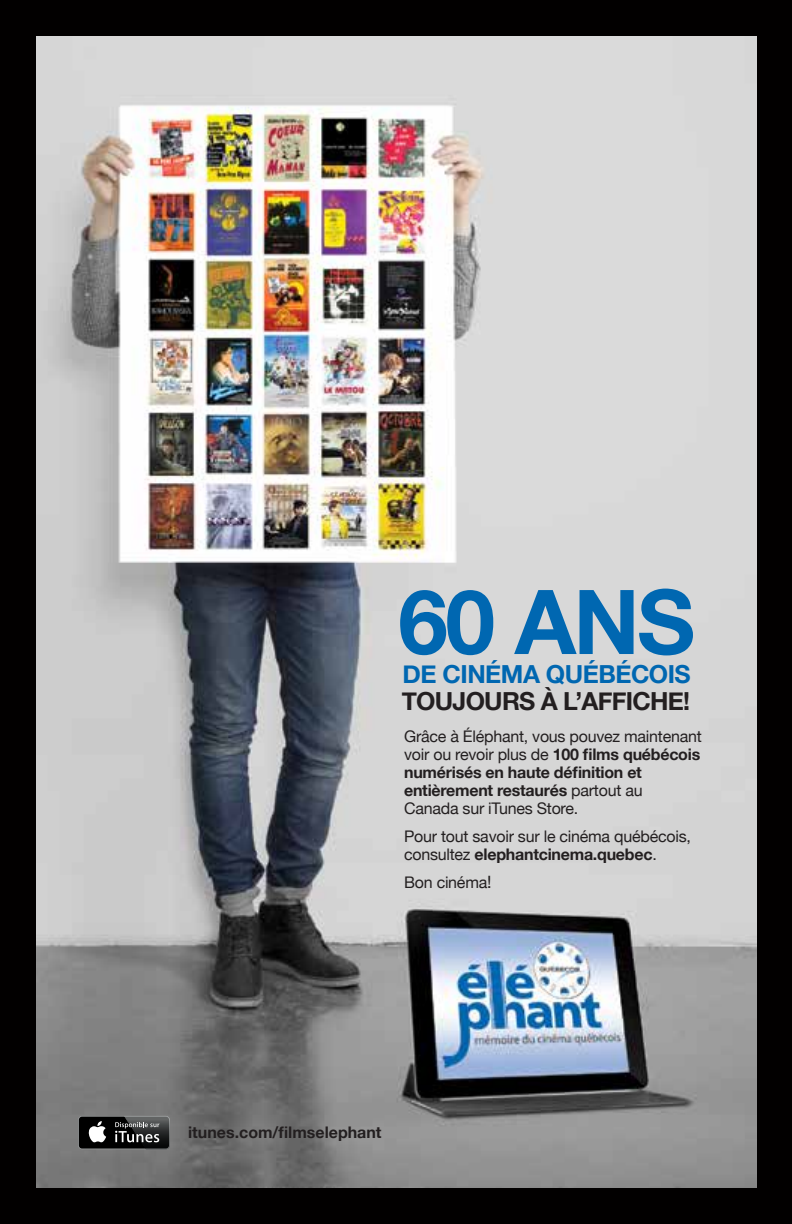
<style>
.page{position:relative;width:792px;height:1224px;background:#020000}
.page>*{position:absolute;margin:0;border:0;box-sizing:border-box;transform-origin:0 0}
.t1{font:700 89.6px "Helvetica Neue";color:#0067b1}
.t2{font:700 24.8px "Helvetica Neue";letter-spacing:-.03em;color:#231f20}
.t3{font:700 24.8px "Helvetica Neue";letter-spacing:-.02em;color:#0067b1}
.t4{font:16px/18px "Helvetica Neue";letter-spacing:-.015em;color:#231f20}
.t5{font:700 16px "Helvetica Neue";color:#231f20}
.s1{font-weight:700}
.s2{font-size:17px}
</style>
<div class="page">
<img style="left:37px;top:36px;width:719px;height:1152px">
<div style="left:78px;top:1116px;width:92px;height:33px;background:#818384;border-radius:4px"></div>
<div style="left:79px;top:1117px;width:90px;height:32px;background:#000;border-radius:3px"></div>
<svg style="left:88px;top:1121px;width:18px;height:21px"></svg>
<svg style="left:115px;top:1116px;width:55px;height:33px"></svg>
<svg style="left:755px;top:1186px;width:18px;height:38px"></svg>
<h1 class="t1" style="left:398px;top:552px;width:298px">60 ANS</h1>
<h2 class="t3" style="left:403px;top:655px;width:290px">DE CINÉMA QUÉBÉCOIS</h2>
<h2 class="t2" style="left:402px;top:681px;width:290px">TOUJOURS À L’AFFICHE!</h2>
<p class="t4" style="left:404px;top:728px;width:299px">Grâce à Éléphant, vous pouvez maintenant voir ou revoir plus de <span class="s1">100 films québécois numérisés en haute définition et entièrement restaurés</span> partout au<br>Canada sur iTunes Store.</p>
<p class="t4" style="left:404px;top:828px;width:288px">Pour tout savoir sur le cinéma québécois, consultez <span class="s1">elephantcinema.quebec</span>.</p>
<p class="t4" style="left:404px;top:874px;width:89px">Bon cinéma<span class="s2">!</span></p>
<p class="t5" style="left:188px;top:1120px;width:195px">itunes.com/filmselephant</p>
</div>
